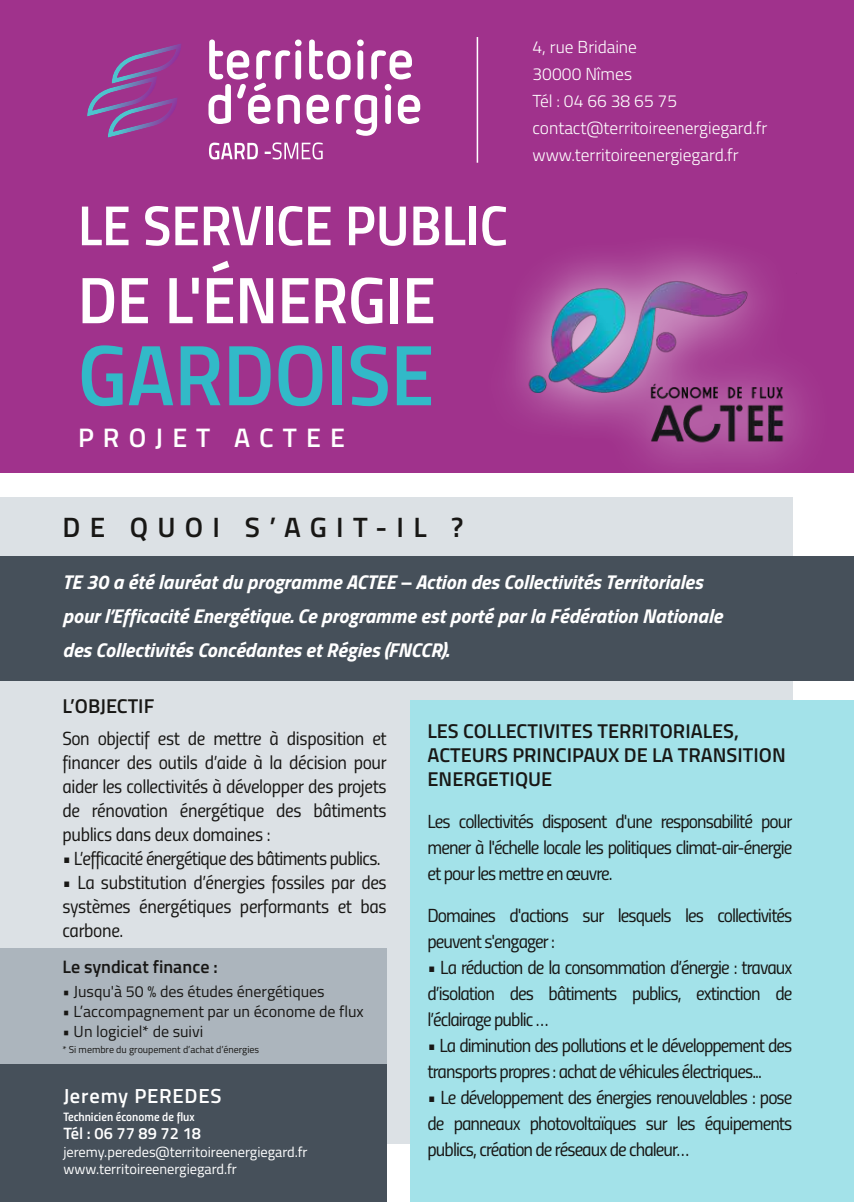
<style>
.page{position:relative;width:854px;height:1202px;background:#fff}
.page>*{position:absolute;margin:0;border:0;box-sizing:border-box;transform-origin:0 0}
.t1{font:86px "Titillium Semibold Upright";color:#32b9c8}
.t2{font:65.8px "Titillium Semibold Upright";color:#fff}
.t3{font:56.4px "Titillium Semibold Upright";color:#fff}
.t4{font:600 28px "Titillium";letter-spacing:.33em;color:#181715}
.t5{font:600 26.8px "Titillium";letter-spacing:.34em;color:#fff}
.t6{font:600 20.4px "Titillium";letter-spacing:.035em;color:#fff}
.t7{font:italic 700 20px/34px "Titillium";color:#fff}
.t8{font:600 20px/24px "Titillium";color:#181715}
.t9{font:19px/26px "Titillium Regular Upright";letter-spacing:-.045em;color:#181715;text-align:justify}
.t10{font:600 18px "Titillium";color:#181715}
.t11{font:300 17.4px/27px "Titillium";color:#fff}
.t12{font:600 16.4px "Titillium";color:#fff}
.t13{font:16px "Titillium";letter-spacing:-.005em;color:#181715}
.t14{font:14.4px/16px "Titillium";letter-spacing:-.005em;color:#fff}
.t15{font:12.2px "Titillium Semibold Upright";color:#fff}
.t16{font:10px "Titillium";color:#181715}
</style>
<div class="page">
<div style="left:0;top:497px;width:792px;height:646px;background:#dce1e5"></div>
<div style="left:0;top:0;width:853px;height:472px;background:#a0328c"></div>
<hr style="left:476px;top:37px;width:2px;height:126px;background:#fff">
<div style="left:0;top:557px;width:853px;height:124px;background:#46505a"></div>
<svg style="left:464px;top:249px;width:389px;height:263px"></svg>
<img style="left:521px;top:270px;width:275px;height:183px">
<svg style="left:87px;top:44px;width:94px;height:94px"></svg>
<svg style="left:208px;top:40px;width:212px;height:96px"></svg>
<svg style="left:209px;top:142px;width:113px;height:18px"></svg>
<div style="left:410px;top:700px;width:443px;height:502px;background:#a3e2e9"></div>
<div style="left:0;top:948px;width:387px;height:121px;background:#acb5bd"></div>
<div style="left:0;top:1064px;width:387px;height:138px;background:#46505a"></div>
<h3 class="t3" style="left:78px;top:203px;width:431px">LE SERVICE PUBLIC</h3>
<h2 class="t2" style="left:78px;top:274px;width:359px">DE L'ÉNERGIE</h2>
<h1 class="t1" style="left:78px;top:341px;width:357px">GARDOISE</h1>
<h3 class="t5" style="left:78px;top:427px;width:268px">PROJET ACTEE</h3>
<p class="t11" style="left:532px;top:35px;width:236px">4, rue Bridaine<br>30000 Nîmes<br>Tél : 04 66 38 65 75 contact@territoireenergiegard.fr www.territoireenergiegard.fr</p>
<h3 class="t4" style="left:62px;top:516px;width:402px">DE QUOI S’AGIT-IL ?</h3>
<p class="t7" style="left:62px;top:567px;width:661px">TE 30 a été lauréat du programme ACTEE – Action des Collectivités Territoriales pour l’Efficacité Energétique. Ce programme est porté par la Fédération Nationale des Collectivités Concédantes et Régies (FNCCR).</p>
<p class="t8" style="left:62px;top:696px;width:93px">L’OBJECTIF</p>
<p class="t9" style="left:62px;top:728px;width:326px;line-height:24px">Son objectif est de mettre à disposition et financer des outils d’aide à la décision pour aider les collectivités à développer des projets de rénovation énergétique des bâtiments publics dans deux domaines :</p>
<p class="t9" style="left:62px;top:847px;width:319px">• L’efficacité énergétique des bâtiments publics.</p>
<p class="t9" style="left:62px;top:872px;width:326px;line-height:24px">• La substitution d’énergies fossiles par des systèmes énergétiques performants et bas carbone.</p>
<p class="t10" style="left:62px;top:960px;width:157px">Le syndicat finance :</p>
<p class="t13" style="left:62px;top:985px;width:264px">• Jusqu'à 50 % des études énergétiques</p>
<p class="t13" style="left:62px;top:1005px;width:303px">• L’accompagnement par un économe de flux</p>
<p class="t13" style="left:62px;top:1025px;width:142px">• Un logiciel* de suivi</p>
<p class="t16" style="left:62px;top:1046px;width:198px">* Si membre du groupement d’achat d’énergies</p>
<p class="t6" style="left:63px;top:1088px;width:160px">Jeremy PEREDES</p>
<p class="t15" style="left:63px;top:1112px;width:133px">Technicien économe de flux</p>
<p class="t12" style="left:63px;top:1127px;width:139px">Tél : 06 77 89 72 18</p>
<p class="t14" style="left:63px;top:1146px;width:245px">jeremy.peredes@territoireenergiegard.fr www.territoireenergiegard.fr</p>
<p class="t8" style="left:427px;top:721px;width:359px">LES COLLECTIVITES TERRITORIALES,<br>ACTEURS PRINCIPAUX DE LA TRANSITION<br>ENERGETIQUE</p>
<p class="t9" style="left:427px;top:810px;width:366px">Les collectivités disposent d'une responsabilité pour mener à l'échelle locale les politiques climat-air-énergie et pour les mettre en œuvre.</p>
<p class="t9" style="left:427px;top:904px;width:366px">Domaines d'actions sur lesquels les collectivités peuvent s'engager :</p>
<p class="t9" style="left:427px;top:956px;width:366px">• La réduction de la consommation d’énergie : travaux d’isolation des bâtiments publics, extinction de l’éclairage public …</p>
<p class="t9" style="left:427px;top:1034px;width:366px">• La diminution des pollutions et le développement des transports propres : achat de véhicules électriques...</p>
<p class="t9" style="left:427px;top:1086px;width:366px">• Le développement des énergies renouvelables : pose de panneaux photovoltaïques sur les équipements publics, création de réseaux de chaleur…</p>
</div>
